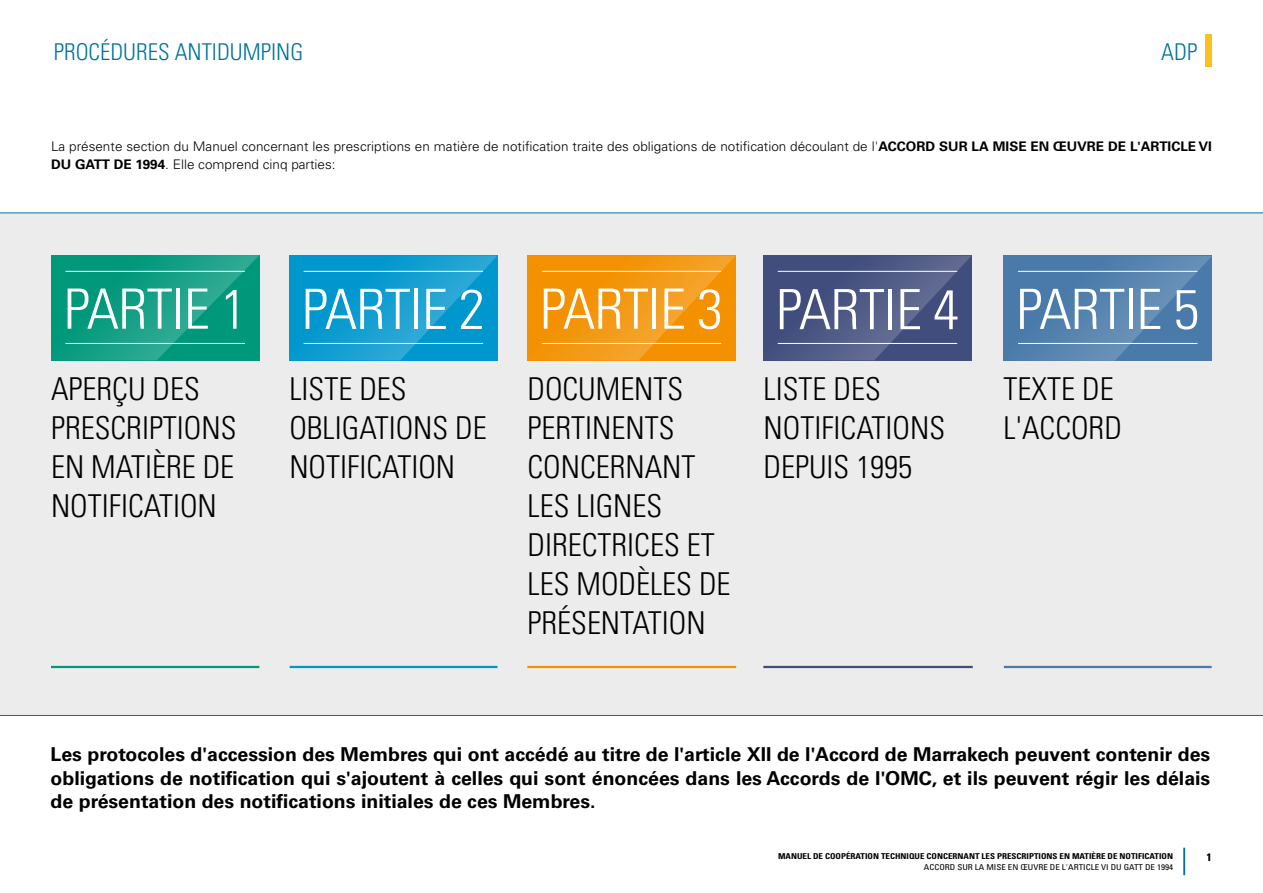
<style>
.page{position:relative;width:1263px;height:893px;background:#fff}
.page>*{position:absolute;margin:0;border:0;box-sizing:border-box;transform-origin:0 0}
.t1{font:300 condensed 55.5px "Univers LT Std";letter-spacing:-.015em;color:#fff;scale:1.05 1}
.t2{font:300 condensed 31.5px/39px "Univers LT Std";color:#000}
.t3{font:300 condensed 23.1px "Univers LT Std";color:#00739c}
.t4{font:700 19.05px/23.4px "Univers LT Std";color:#000;text-align:justify}
.t5{font:300 13.2px/18px "Univers LT Std";color:#000}
.t6{font:700 condensed 10.8px "Univers LT Std";color:#000;scale:1.11 1}
.t7{font:700 condensed 8.1px "Univers LT Std";color:#000;scale:1.11 1}
.t8{font:condensed 8.1px "Univers LT Std";color:#000;scale:1.11 1}
.s1{font-weight:700}
</style>
<div class="page">
<hr style="left:1183px;top:848px;width:2px;height:27px;background:#00739c">
<div style="left:1206px;top:34px;width:6px;height:33px;background:#fcc01c"></div>
<div style="left:0;top:213px;width:1263px;height:503px;background:#ececec"></div>
<hr style="left:0;top:212px;width:1263px;height:1px;background:#00739c">
<hr style="left:0;top:715px;width:1263px;height:1px;background:#00739c">
<svg style="left:51px;top:255px;width:208px;height:105px;background:#119e83"></svg>
<hr style="left:51px;top:666px;width:208px;height:2px;background:#00987b">
<svg style="left:527px;top:256px;width:209px;height:104px;background:#f39710"></svg>
<hr style="left:527px;top:666px;width:209px;height:2px;background:#f39100">
<svg style="left:1003px;top:256px;width:209px;height:105px;background:#5280ad"></svg>
<hr style="left:1018px;top:343px;width:179px;height:1px;background:#fff">
<hr style="left:1018px;top:271px;width:179px;height:1px;background:#fff">
<hr style="left:1004px;top:666px;width:208px;height:2px;background:#497aa9">
<svg style="left:289px;top:256px;width:208px;height:104px;background:#109dd0"></svg>
<hr style="left:290px;top:666px;width:207px;height:2px;background:#0097ce">
<hr style="left:763px;top:666px;width:210px;height:2px;background:#414d7c">
<svg style="left:763px;top:256px;width:209px;height:104px;background:#4d5884"></svg>
<p class="t3" style="left:54px;top:38px;width:251px">PROCÉDURES ANTIDUMPING</p>
<p class="t3" style="left:1161px;top:38px;width:37px">ADP</p>
<p class="t5" style="left:51px;top:137px;width:1162px">La présente section du Manuel concernant les prescriptions en matière de notification traite des obligations de notification découlant de l'<span class="s1">ACCORD SUR LA MISE EN ŒUVRE DE L'ARTICLE VI<br>DU GATT DE 1994</span>. Elle comprend cinq parties:</p>
<h1 class="t1" style="left:64px;top:276px;width:176px">PARTIE 1</h1>
<h1 class="t1" style="left:540px;top:276px;width:176px">PARTIE 3</h1>
<h1 class="t1" style="left:302px;top:276px;width:176px">PARTIE 2</h1>
<h1 class="t1" style="left:1016px;top:276px;width:176px">PARTIE 5</h1>
<h1 class="t1" style="left:776px;top:276px;width:176px">PARTIE 4</h1>
<h2 class="t2" style="left:51px;top:369px;width:187px">APERÇU DES<br>PRESCRIPTIONS<br>EN MATIÈRE DE<br>NOTIFICATION</h2>
<h2 class="t2" style="left:289px;top:369px;width:199px">LISTE DES<br>OBLIGATIONS DE<br>NOTIFICATION</h2>
<h2 class="t2" style="left:763px;top:369px;width:183px">LISTE DES<br>NOTIFICATIONS<br>DEPUIS 1995</h2>
<h2 class="t2" style="left:527px;top:369px;width:204px">DOCUMENTS<br>PERTINENTS<br>CONCERNANT<br>LES LIGNES<br>DIRECTRICES ET<br>LES MODÈLES DE<br>PRÉSENTATION</h2>
<h2 class="t2" style="left:1003px;top:369px;width:120px">TEXTE DE<br>L'ACCORD</h2>
<p class="t4" style="left:51px;top:743px;width:1161px">Les protocoles d'accession des Membres qui ont accédé au titre de l'article XII de l'Accord de Marrakech peuvent contenir des obligations de notification qui s'ajoutent à celles qui sont énoncées dans les Accords de l'OMC, et ils peuvent régir les délais de présentation des notifications initiales de ces Membres.</p>
<p class="t7" style="left:778px;top:851px;width:357px">MANUEL DE COOPÉRATION TECHNIQUE CONCERNANT LES PRESCRIPTIONS EN MATIÈRE DE NOTIFICATION</p>
<p class="t6" style="left:1206px;top:851px;width:6px">1</p>
<p class="t8" style="left:924px;top:862px;width:226px">ACCORD SUR LA MISE EN ŒUVRE DE L'ARTICLE VI DU GATT DE 1994</p>
</div>
